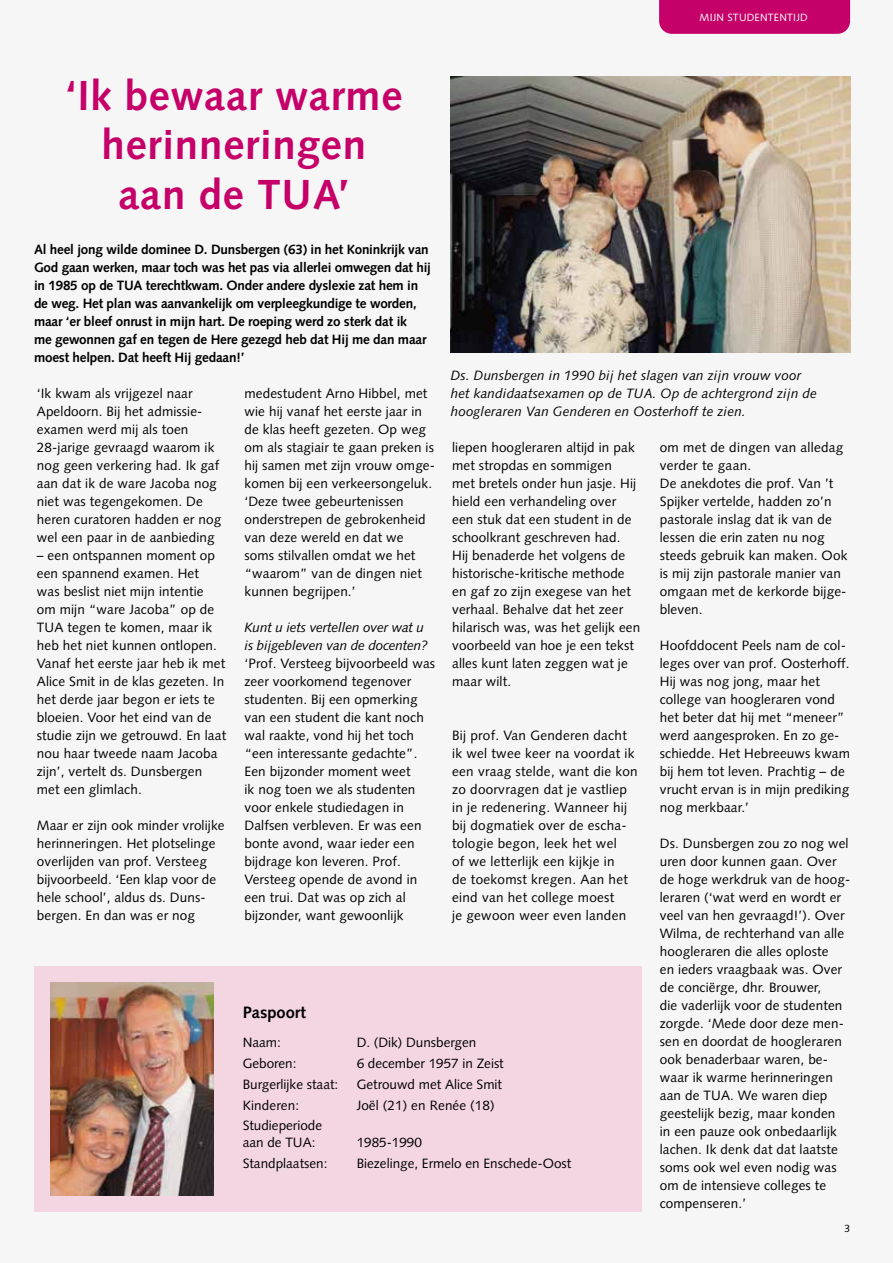
<style>
.page{position:relative;width:893px;height:1263px;background:#f6f6f6}
.page>*{position:absolute;margin:0;border:0;box-sizing:border-box;transform-origin:0 0}
.t1{font:700 42px/49.5px "Syntax LT Std";letter-spacing:.02em;color:#c50068;text-align:center}
.t2{font:700 16.5px "Syntax LT Std";color:#000}
.t3{font:13.5px/18px "Syntax LT Std";letter-spacing:.01em;color:#000}
.t4{font:700 13.5px/18px "Syntax LT Std";letter-spacing:-.015em;color:#000}
.t5{font:italic 13.5px/18px "Syntax LT Std";letter-spacing:.01em;color:#000}
.t6{font:italic 13.5px/18px "Syntax LT Std";letter-spacing:-.01em;color:#000}
.t7{font:10.5px "Syntax LT Std";letter-spacing:.02em;color:#fff}
.t8{font:10.5px "Syntax LT Std";color:#000}
</style>
<div class="page">
<div style="left:659px;top:0;width:191px;height:34px;background:#c50068"></div>
<img style="left:451px;top:77px;width:399px;height:276px">
<div style="left:34px;top:966px;width:608px;height:246px;background:#f4d6e3"></div>
<img style="left:50px;top:982px;width:164px;height:213px">
<h1 class="t1" style="left:65px;top:71px;width:338px">‘Ik bewaar warme herinneringen aan de TUA’</h1>
<p class="t4" style="left:34px;top:241px;width:398px">Al heel jong wilde dominee D. Dunsbergen (63) in het Koninkrijk van God gaan werken, maar toch was het pas via allerlei omwegen dat hij in 1985 op de TUA terechtkwam. Onder andere dyslexie zat hem in de weg. Het plan was aanvankelijk om verpleegkundige te worden, maar ‘er bleef onrust in mijn hart. De roeping werd zo sterk dat ik<br>me gewonnen gaf en tegen de Here gezegd heb dat Hij me dan maar moest helpen. Dat heeft Hij gedaan!’</p>
<p class="t7" style="left:700px;top:11px;width:109px">MIJN STUDENTENTIJD</p>
<p class="t3" style="left:37px;top:385px;width:186px">‘Ik kwam als vrijgezel naar<br>Apeldoorn. Bij het admissie&shy;examen werd mij als toen<br>28-jarige gevraagd waarom ik nog geen verkering had. Ik gaf aan dat ik de ware Jacoba nog niet was tegengekomen. De heren curatoren hadden er nog wel een paar in de aanbieding</p>
<p class="t3" style="left:37px;top:547px;width:191px">– een ontspannen moment op een spannend examen. Het<br>was beslist niet mijn intentie<br>om mijn “ware Jacoba” op de<br>TUA tegen te komen, maar ik heb het niet kunnen ontlopen.<br>Vanaf het eerste jaar heb ik met<br>Alice Smit in de klas gezeten. In het derde jaar begon er iets te bloeien. Voor het eind van de studie zijn we getrouwd. En laat nou haar tweede naam Jacoba zijn’, vertelt ds. Dunsbergen met een glimlach.</p>
<p class="t3" style="left:37px;top:817px;width:189px">Maar er zijn ook minder vrolijke herinneringen. Het plotselinge overlijden van prof. Versteeg bijvoorbeeld. ‘Een klap voor de hele school’, aldus ds. Duns&shy;bergen. En dan was er nog</p>
<p class="t5" style="left:451px;top:367px;width:368px">Ds. Dunsbergen in 1990 bij het slagen van zijn vrouw voor het kandidaatsexamen op de TUA. Op de achtergrond zijn de hoogleraren Van Genderen en Oosterhoff te zien.</p>
<p class="t3" style="left:244px;top:385px;width:192px">medestudent Arno Hibbel, met wie hij vanaf het eerste jaar in de klas heeft gezeten. Op weg om als stagiair te gaan preken is hij samen met zijn vrouw omge&shy;komen bij een verkeersongeluk. ‘Deze twee gebeurtenissen onderstrepen de gebrokenheid van deze wereld en dat we soms stilvallen omdat we het “waarom” van de dingen niet kunnen begrijpen.’</p>
<p class="t6" style="left:244px;top:619px;width:185px">Kunt u iets vertellen over wat u is bijgebleven van de docenten?</p>
<p class="t3" style="left:244px;top:655px;width:192px">‘Prof. Versteeg bijvoorbeeld was zeer voorkomend tegenover studenten. Bij een opmerking van een student die kant noch wal raakte, vond hij het toch “een interessante gedachte”.<br>Een bijzonder moment weet<br>ik nog toen we als studenten voor enkele studiedagen in<br>Dalfsen verbleven. Er was een bonte avond, waar ieder een bijdrage kon leveren. Prof.<br>Versteeg opende de avond in een trui. Dat was op zich al bijzonder, want gewoonlijk</p>
<p class="t3" style="left:660px;top:438px;width:189px">om met de dingen van alledag verder te gaan.<br>De anekdotes die prof. Van ’t<br>Spijker vertelde, hadden zo’n pastorale inslag dat ik van de lessen die erin zaten nu nog steeds gebruik kan maken. Ook is mij zijn pastorale manier van omgaan met de kerkorde bijge&shy;bleven.</p>
<p class="t3" style="left:660px;top:636px;width:192px">Hoofddocent Peels nam de col&shy;leges over van prof. Oosterhoff.<br>Hij was nog jong, maar het college van hoogleraren vond het beter dat hij met “meneer” werd aangesproken. En zo ge&shy;schiedde. Het Hebreeuws kwam bij hem tot leven. Prachtig – de vrucht ervan is in mijn prediking nog merkbaar.’</p>
<p class="t3" style="left:660px;top:834px;width:192px">Ds. Dunsbergen zou zo nog wel uren door kunnen gaan. Over de hoge werkdruk van de hoog&shy;leraren (‘wat werd en wordt er veel van hen gevraagd!’). Over<br>Wilma, de rechterhand van alle hoogleraren die alles oploste<br>en ieders vraagbaak was. Over de conciërge, dhr. Brouwer,<br>die vaderlijk voor de studenten zorgde. ‘Mede door deze men&shy;sen en doordat de hoogleraren ook benaderbaar waren, be&shy;waar ik warme herinneringen aan de TUA. We waren diep geestelijk bezig, maar konden<br>in een pauze ook onbedaarlijk lachen. Ik denk dat dat laatste soms ook wel even nodig was om de intensieve colleges te compenseren.’</p>
<p class="t3" style="left:452px;top:439px;width:190px">liepen hoogleraren altijd in pak met stropdas en sommigen<br>met bretels onder hun jasje. Hij hield een verhandeling over een stuk dat een student in de schoolkrant geschreven had.<br>Hij benaderde het volgens de historische-kritische methode en gaf zo zijn exegese van het verhaal. Behalve dat het zeer hilarisch was, was het gelijk een voorbeeld van hoe je een tekst alles kunt laten zeggen wat je maar wilt.</p>
<p class="t3" style="left:452px;top:726px;width:187px">Bij prof. Van Genderen dacht ik wel twee keer na voordat ik een vraag stelde, want die kon zo doorvragen dat je vastliep in je redenering. Wanneer hij bij dogmatiek over de escha&shy;tologie begon, leek het wel<br>of we letterlijk een kijkje in<br>de toekomst kregen. Aan het eind van het college moest<br>je gewoon weer even landen</p>
<p class="t2" style="left:243px;top:1003px;width:65px">Paspoort</p>
<p class="t3" style="left:243px;top:1034px;width:40px">Naam:</p>
<p class="t3" style="left:357px;top:1034px;width:121px">D. (Dik) Dunsbergen</p>
<p class="t3" style="left:243px;top:1054px;width:55px">Geboren:</p>
<p class="t3" style="left:357px;top:1054px;width:149px">6 december 1957 in Zeist</p>
<p class="t3" style="left:243px;top:1075px;width:97px">Burgerlijke staat:</p>
<p class="t3" style="left:357px;top:1075px;width:147px">Getrouwd met Alice Smit</p>
<p class="t3" style="left:243px;top:1096px;width:58px">Kinderen:</p>
<p class="t3" style="left:357px;top:1096px;width:139px">Joël (21) en Renée (18)</p>
<p class="t3" style="left:243px;top:1117px;width:81px;line-height:16.5px">Studieperiode aan de TUA:</p>
<p class="t3" style="left:357px;top:1133px;width:67px">1985-1990</p>
<p class="t3" style="left:243px;top:1154px;width:86px">Standplaatsen:</p>
<p class="t3" style="left:357px;top:1154px;width:216px">Biezelinge, Ermelo en Enschede-Oost</p>
<p class="t8" style="left:845px;top:1222px;width:7px">3</p>
</div>
